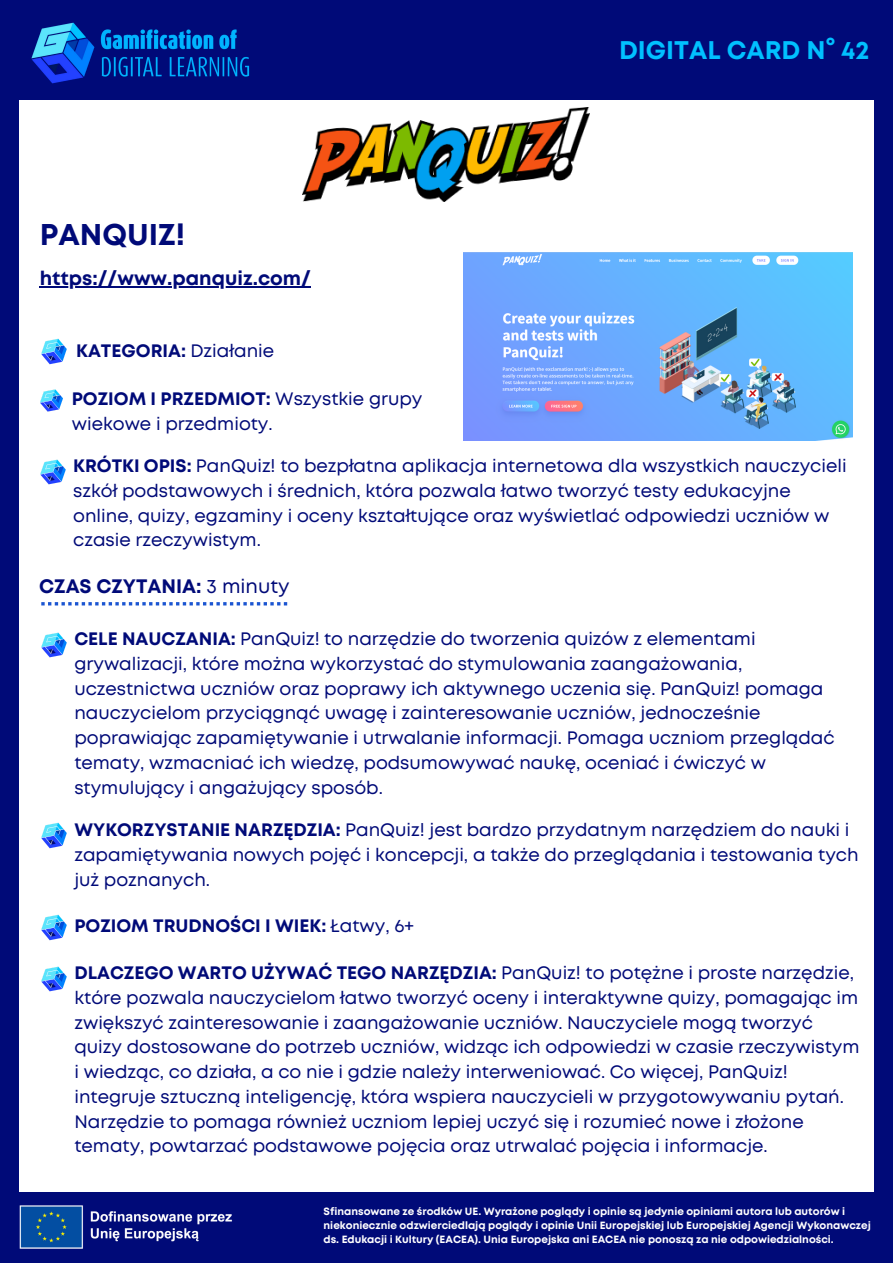
<style>
.page{position:relative;width:893px;height:1264px;background:#fff}
.page>*{position:absolute;margin:0;border:0;box-sizing:border-box;transform-origin:0 0}
.t1{font:700 30px "Mont";color:#000a78}
.t2{font:700 25.5px "Mont";color:#01c0ff}
.t3{font:700 19.5px "Mont";color:#000a78}
.t4{font:18px/24.8px "Mont";color:#000a78}
.t5{font:700 18px "Mont";color:#000a78}
.t6{font:700 10.5px/14px "Mont";color:#fff}
.s1{font-weight:400}
.s2{font-weight:700}
</style>
<div class="page">
<div style="left:0;top:0;width:892px;height:1262px;background:#000a78"></div>
<div style="left:19px;top:27px;width:854px;height:1164px;background:#fff"></div>
<div style="left:0;top:16px;width:892px;height:84px;background:#000a78"></div>
<img style="left:31px;top:22px;width:58px;height:62px">
<img style="left:41px;top:338px;width:26px;height:27px">
<svg style="left:41px;top:602px;width:246px;height:3px"></svg>
<img style="left:89px;top:29px;width:161px;height:48px">
<img style="left:40px;top:389px;width:23px;height:23px">
<img style="left:40px;top:459px;width:26px;height:26px">
<img style="left:41px;top:632px;width:26px;height:26px">
<img style="left:41px;top:822px;width:26px;height:27px">
<img style="left:41px;top:914px;width:26px;height:27px">
<img style="left:41px;top:966px;width:26px;height:26px">
<img style="left:303px;top:108px;width:286px;height:93px">
<img style="left:463px;top:252px;width:389px;height:188px">
<hr style="left:40px;top:286px;width:271px;height:1px;background:#000a78">
<img style="left:19px;top:1205px;width:213px;height:44px">
<p class="t1" style="left:40px;top:223px;width:147px">PANQUIZ!</p>
<p class="t3" style="left:40px;top:271px;width:273px">https://www.panquiz.com/</p>
<p class="t5" style="left:76px;top:343px;width:199px">KATEGORIA: <span class="s1">Działanie</span></p>
<p class="t2" style="left:619px;top:40px;width:252px">DIGITAL CARD N° 42</p>
<p class="t5" style="left:72px;top:392px;width:352px">POZIOM I PRZEDMIOT: <span class="s1">Wszystkie grupy</span></p>
<p class="t4" style="left:72px;top:413px;width:202px">wiekowe i przedmioty.</p>
<p class="t4" style="left:73px;top:455px;width:774px"><span class="s2">KRÓTKI OPIS:</span> PanQuiz! to bezpłatna aplikacja internetowa dla wszystkich nauczycieli szkół podstawowych i średnich, która pozwala łatwo tworzyć testy edukacyjne online, quizy, egzaminy i oceny kształtujące oraz wyświetlać odpowiedzi uczniów w czasie rzeczywistym.</p>
<p class="t3" style="left:39px;top:579px;width:252px">CZAS CZYTANIA: <span class="s1">3 minuty</span></p>
<p class="t4" style="left:74px;top:627px;width:761px"><span class="s2">CELE NAUCZANIA:</span> PanQuiz! to narzędzie do tworzenia quizów z elementami grywalizacji, które można wykorzystać do stymulowania zaangażowania, uczestnictwa uczniów oraz poprawy ich aktywnego uczenia się. PanQuiz! pomaga nauczycielom przyciągnąć uwagę i zainteresowanie uczniów, jednocześnie poprawiając zapamiętywanie i utrwalanie informacji. Pomaga uczniom przeglądać tematy, wzmacniać ich wiedzę, podsumowywać naukę, oceniać i ćwiczyć w stymulujący i angażujący sposób.</p>
<p class="t4" style="left:74px;top:818px;width:785px"><span class="s2">WYKORZYSTANIE NARZĘDZIA:</span> PanQuiz! jest bardzo przydatnym narzędziem do nauki i zapamiętywania nowych pojęć i koncepcji, a także do przeglądania i testowania tych już poznanych.</p>
<p class="t5" style="left:74px;top:919px;width:341px">POZIOM TRUDNOŚCI I WIEK: <span class="s1">Łatwy, 6+</span></p>
<p class="t4" style="left:74px;top:961px;width:786px"><span class="s2">DLACZEGO WARTO UŻYWAĆ TEGO NARZĘDZIA:</span> PanQuiz! to potężne i proste narzędzie, które pozwala nauczycielom łatwo tworzyć oceny i interaktywne quizy, pomagając im zwiększyć zainteresowanie i zaangażowanie uczniów. Nauczyciele mogą tworzyć quizy dostosowane do potrzeb uczniów, widząc ich odpowiedzi w czasie rzeczywistym i wiedząc, co działa, a co nie i gdzie należy interweniować. Co więcej, PanQuiz! integruje sztuczną inteligencję, która wspiera nauczycieli w przygotowywaniu pytań.<br>Narzędzie to pomaga również uczniom lepiej uczyć się i rozumieć nowe i złożone tematy, powtarzać podstawowe pojęcia oraz utrwalać pojęcia i informacje.</p>
<p class="t6" style="left:323px;top:1205px;width:548px">Sfinansowane ze środków UE. Wyrażone poglądy i opinie są jedynie opiniami autora lub autorów i niekoniecznie odzwierciedlają poglądy i opinie Unii Europejskiej lub Europejskiej Agencji Wykonawczej ds. Edukacji i Kultury (EACEA). Unia Europejska ani EACEA nie ponoszą za nie odpowiedzialności.</p>
</div>
